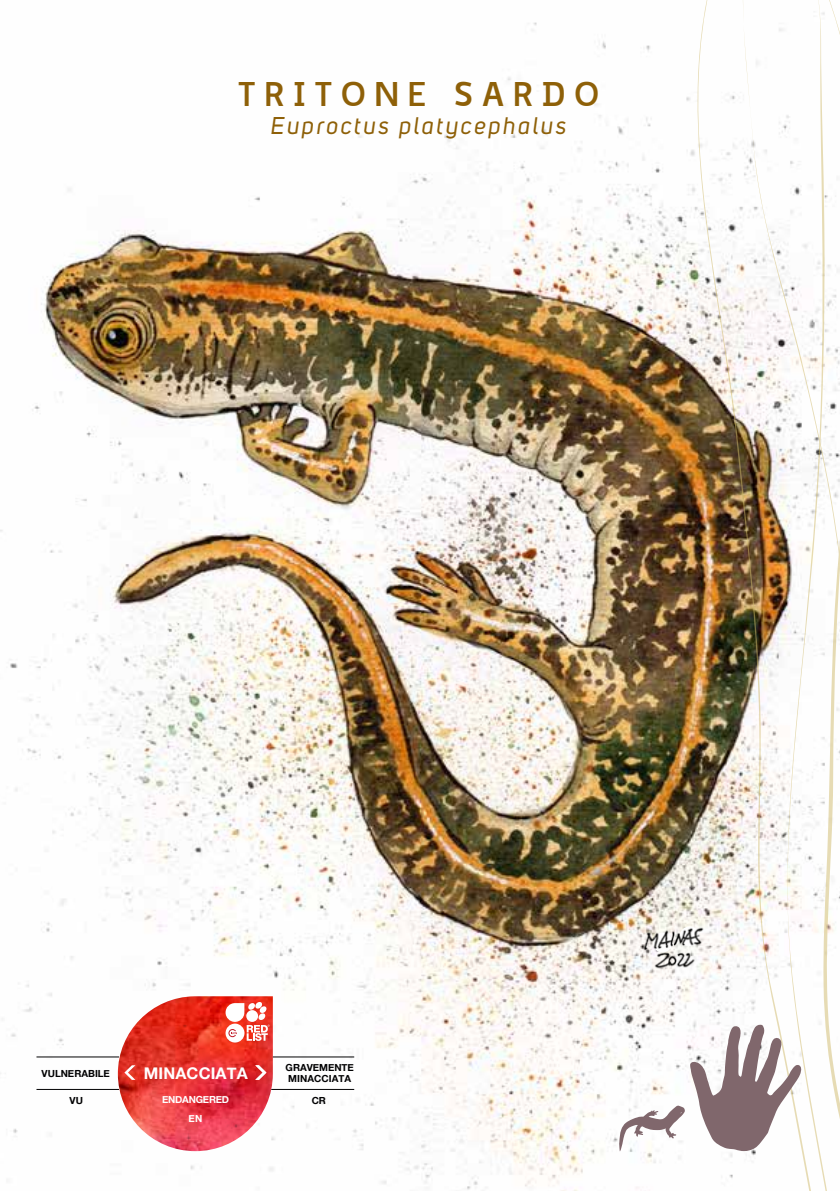
<style>
.page{position:relative;width:840px;height:1191px;background:#fff}
.page>*{position:absolute;margin:0;border:0;box-sizing:border-box;transform-origin:0 0}
.t1{font:700 32px "Biancoenero";letter-spacing:.2em;color:#8e6008}
.t2{font:italic 24px "Uni Sans";letter-spacing:.1em;color:#8e6008}
.t3{font:700 16.2px "Helvetica Neue";letter-spacing:.005em;color:#fff}
.t4{font:700 9.8px/10.8px "Helvetica Neue";color:#020203}
.t5{font:700 9.8px/18.4px "Helvetica Neue";letter-spacing:-.025em;color:#fff;text-align:center}
</style>
<div class="page">
<img style="left:0;top:22px;width:697px;height:1169px">
<svg style="left:822px;top:0;width:15px;height:1191px"></svg>
<svg style="left:822px;top:24px;width:17px;height:750px"></svg>
<img style="left:697px;top:0;width:125px;height:1191px">
<img style="left:118px;top:996px;width:155px;height:155px">
<div style="left:225px;top:1023px;width:19px;height:19px;background:#fff;border-radius:50%"></div>
<svg style="left:225px;top:1002px;width:44px;height:39px"></svg>
<hr style="left:273px;top:1056px;width:81px;height:1px;background:#020203">
<hr style="left:36px;top:1056px;width:83px;height:1px;background:#020203">
<hr style="left:271px;top:1089px;width:83px;height:1px;background:#020203">
<hr style="left:36px;top:1089px;width:83px;height:1px;background:#020203">
<svg style="left:255px;top:1065px;width:11px;height:14px"></svg>
<svg style="left:124px;top:1065px;width:11px;height:14px"></svg>
<svg style="left:618px;top:1024px;width:183px;height:127px"></svg>
<img style="left:637px;top:923px;width:73px;height:52px">
<h1 class="t1" style="left:237px;top:66px;width:365px">TRITONE SARDO</h1>
<h2 class="t2" style="left:271px;top:111px;width:297px">Euproctus platycephalus</h2>
<p class="t4" style="left:42px;top:1068px;width:70px">VULNERABILE</p>
<p class="t4" style="left:69px;top:1095px;width:15px">VU</p>
<h3 class="t3" style="left:144px;top:1060px;width:105px">MINACCIATA</h3>
<p class="t5" style="left:162px;top:1091px;width:69px">ENDANGERED<br>EN</p>
<p class="t4" style="left:285px;top:1062px;width:70px">GRAVEMENTE<br>MINACCIATA</p>
<p class="t4" style="left:311px;top:1095px;width:16px">CR</p>
</div>
